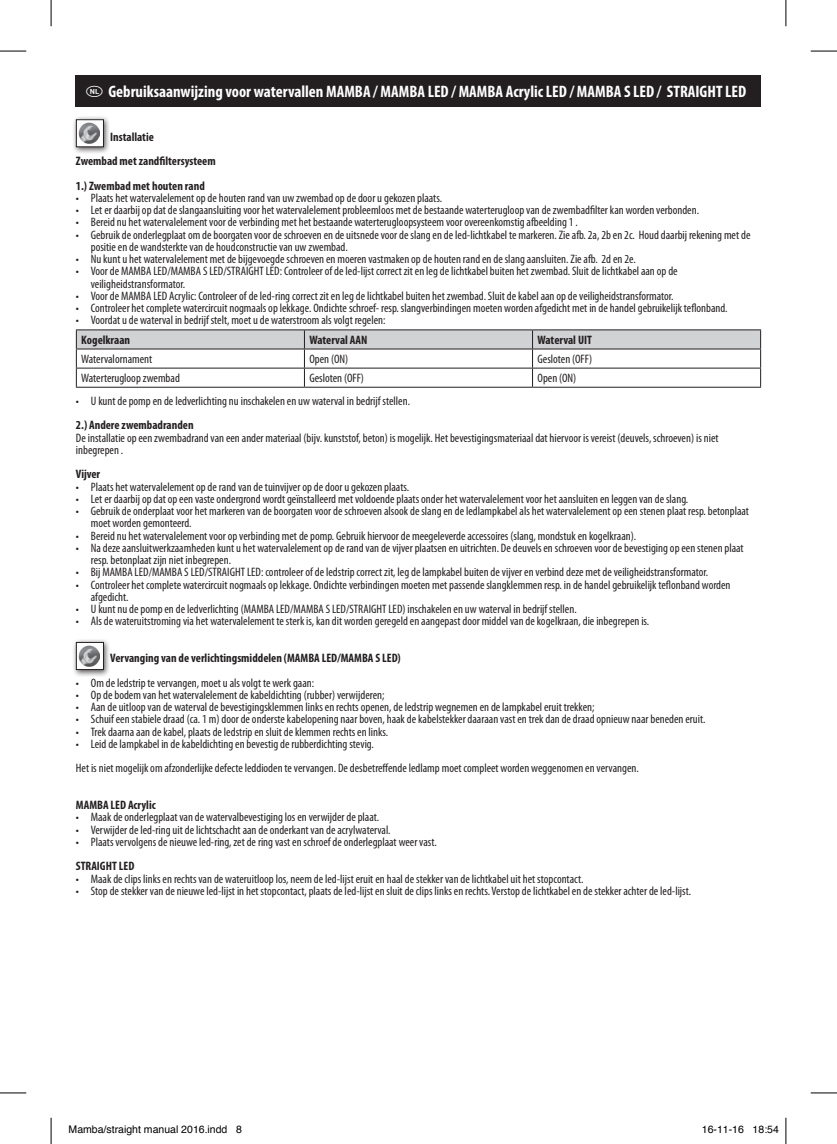
<style>
.page{position:relative;width:837px;height:1144px;background:#fff}
.page>*{position:absolute;margin:0;border:0;box-sizing:border-box;transform-origin:0 0}
.t1{font:700 condensed 16.62px "Myriad Pro";color:#fff}
.t2{font:condensed 12.25px/12.2px "Myriad Pro";color:#231f20}
.t3{font:700 condensed 12.25px/24.5px "Myriad Pro";color:#231f20}
.t4{font:10.5px "Helvetica";color:#000}
</style>
<div class="page">
<hr style="left:76px;top:329px;width:228px;height:1px;background:#231f20">
<hr style="left:304px;top:329px;width:228px;height:1px;background:#231f20">
<hr style="left:532px;top:329px;width:228px;height:1px;background:#231f20">
<svg style="left:76px;top:330px;width:685px;height:57px"></svg>
<hr style="left:76px;top:387px;width:228px;height:1px;background:#231f20">
<hr style="left:304px;top:387px;width:228px;height:1px;background:#231f20">
<hr style="left:532px;top:387px;width:228px;height:1px;background:#231f20">
<div style="left:76px;top:76px;width:684px;height:31px;background:#231f20"></div>
<div style="left:72px;top:638px;width:39px;height:39px;background:#231f20;opacity:.75"></div>
<div style="left:76px;top:642px;width:27px;height:27px;background:#fff"></div>
<img style="left:79px;top:645px;width:21px;height:21px">
<div style="left:76px;top:642px;width:28px;height:28px;border:1px solid #231f20"></div>
<div style="left:72px;top:115px;width:39px;height:39px;background:#231f20;opacity:.75"></div>
<div style="left:76px;top:120px;width:27px;height:27px;background:#fff"></div>
<img style="left:79px;top:123px;width:21px;height:21px">
<div style="left:76px;top:119px;width:28px;height:28px;border:1px solid #231f20"></div>
<svg style="left:0;top:51px;width:26px;height:1px"></svg>
<svg style="left:810px;top:51px;width:26px;height:1px"></svg>
<svg style="left:0;top:1092px;width:26px;height:1px"></svg>
<svg style="left:810px;top:1092px;width:26px;height:1px"></svg>
<svg style="left:51px;top:0;width:1px;height:26px"></svg>
<svg style="left:51px;top:1118px;width:1px;height:26px"></svg>
<svg style="left:785px;top:0;width:1px;height:26px"></svg>
<svg style="left:785px;top:1118px;width:1px;height:26px"></svg>
<h1 class="t1" style="left:86px;top:81px;width:661px">✓ Gebruiksaanwijzing voor watervallen MAMBA / MAMBA LED / MAMBA Acrylic LED / MAMBA S LED / STRAIGHT LED</h1>
<p class="t3" style="left:76px;top:124px;width:141px;text-indent:34px">Installatie<br>Zwembad met zandfiltersysteem<br>1.) Zwembad met houten rand</p>
<p class="t2" style="left:76px;top:192px;width:367px">• Plaats het watervalelement op de houten rand van uw zwembad op de door u gekozen plaats.</p>
<p class="t2" style="left:76px;top:204px;width:624px">• Let er daarbij op dat de slangaansluiting voor het watervalelement probleemloos met de bestaande waterterugloop van de zwembadfilter kan worden verbonden.</p>
<p class="t2" style="left:76px;top:216px;width:503px">• Bereid nu het watervalelement voor de verbinding met het bestaande waterterugloopsysteem voor overeenkomstig afbeelding 1 .</p>
<p class="t2" style="left:91px;top:228px;width:661px;text-indent:-15px">• Gebruik de onderlegplaat om de boorgaten voor de schroeven en de uitsnede voor de slang en de led-lichtkabel te markeren. Zie afb. 2a, 2b en 2c. Houd daarbij rekening met de positie en de wandsterkte van de houdconstructie van uw zwembad.</p>
<p class="t2" style="left:76px;top:253px;width:561px">• Nu kunt u het watervalelement met de bijgevoegde schroeven en moeren vastmaken op de houten rand en de slang aansluiten. Zie afb. 2d en 2e.</p>
<p class="t2" style="left:91px;top:265px;width:588px;text-indent:-15px">• Voor de MAMBA LED/MAMBA S LED/STRAIGHT LED: Controleer of de led-lijst correct zit en leg de lichtkabel buiten het zwembad. Sluit de lichtkabel aan op de veiligheidstransformator.</p>
<p class="t2" style="left:76px;top:290px;width:599px">• Voor de MAMBA LED Acrylic: Controleer of de led-ring correct zit en leg de lichtkabel buiten het zwembad. Sluit de kabel aan op de veiligheidstransformator.</p>
<p class="t2" style="left:76px;top:302px;width:653px">• Controleer het complete watercircuit nogmaals op lekkage. Ondichte schroef- resp. slangverbindingen moeten worden afgedicht met in de handel gebruikelijk teflonband.</p>
<p class="t2" style="left:76px;top:314px;width:311px">• Voordat u de waterval in bedrijf stelt, moet u de waterstroom als volgt regelen:</p>
<p class="t3" style="left:81px;top:327px;width:50px">Kogelkraan</p>
<p class="t3" style="left:309px;top:327px;width:60px">Waterval AAN</p>
<p class="t3" style="left:537px;top:327px;width:56px">Waterval UIT</p>
<p class="t2" style="left:81px;top:353px;width:72px">Watervalornament</p>
<p class="t2" style="left:309px;top:353px;width:40px">Open (ON)</p>
<p class="t2" style="left:537px;top:353px;width:56px">Gesloten (OFF)</p>
<p class="t2" style="left:81px;top:372px;width:100px">Waterterugloop zwembad</p>
<p class="t2" style="left:309px;top:372px;width:56px">Gesloten (OFF)</p>
<p class="t2" style="left:537px;top:372px;width:40px">Open (ON)</p>
<p class="t2" style="left:76px;top:395px;width:335px">• U kunt de pomp en de ledverlichting nu inschakelen en uw waterval in bedrijf stellen.</p>
<p class="t3" style="left:76px;top:413px;width:119px">2.) Andere zwembadranden</p>
<p class="t2" style="left:76px;top:431px;width:644px">De installatie op een zwembadrand van een ander materiaal (bijv. kunststof, beton) is mogelijk. Het bevestigingsmateriaal dat hiervoor is vereist (deuvels, schroeven) is niet inbegrepen .</p>
<p class="t3" style="left:76px;top:462px;width:26px">Vijver</p>
<p class="t2" style="left:76px;top:480px;width:335px">• Plaats het watervalelement op de rand van de tuinvijver op de door u gekozen plaats.</p>
<p class="t2" style="left:76px;top:493px;width:613px">• Let er daarbij op dat op een vaste ondergrond wordt geïnstalleerd met voldoende plaats onder het watervalelement voor het aansluiten en leggen van de slang.</p>
<p class="t2" style="left:91px;top:505px;width:659px;text-indent:-15px">• Gebruik de onderplaat voor het markeren van de boorgaten voor de schroeven alsook de slang en de ledlampkabel als het watervalelement op een stenen plaat resp. betonplaat moet worden gemonteerd.</p>
<p class="t2" style="left:76px;top:529px;width:561px">• Bereid nu het watervalelement voor op verbinding met de pomp. Gebruik hiervoor de meegeleverde accessoires (slang, mondstuk en kogelkraan).</p>
<p class="t2" style="left:91px;top:542px;width:654px;text-indent:-15px">• Na deze aansluitwerkzaamheden kunt u het watervalelement op de rand van de vijver plaatsen en uitrichten. De deuvels en schroeven voor de bevestiging op een stenen plaat resp. betonplaat zijn niet inbegrepen.</p>
<p class="t2" style="left:76px;top:566px;width:633px">• Bij MAMBA LED/MAMBA S LED/STRAIGHT LED: controleer of de ledstrip correct zit, leg de lampkabel buiten de vijver en verbind deze met de veiligheidstransformator.</p>
<p class="t2" style="left:91px;top:578px;width:641px;text-indent:-15px">• Controleer het complete watercircuit nogmaals op lekkage. Ondichte verbindingen moeten met passende slangklemmen resp. in de handel gebruikelijk teflonband worden afgedicht.</p>
<p class="t2" style="left:76px;top:603px;width:502px">• U kunt nu de pomp en de ledverlichting (MAMBA LED/MAMBA S LED/STRAIGHT LED) inschakelen en uw waterval in bedrijf stellen.</p>
<p class="t2" style="left:76px;top:615px;width:574px">• Als de wateruitstroming via het watervalelement te sterk is, kan dit worden geregeld en aangepast door middel van de kogelkraan, die inbegrepen is.</p>
<p class="t3" style="left:110px;top:645px;width:292px">Vervanging van de verlichtingsmiddelen (MAMBA LED/MAMBA S LED)</p>
<p class="t2" style="left:76px;top:676px;width:240px">• Om de ledstrip te vervangen, moet u als volgt te werk gaan:</p>
<p class="t2" style="left:76px;top:689px;width:310px">• Op de bodem van het watervalelement de kabeldichting (rubber) verwijderen;</p>
<p class="t2" style="left:76px;top:701px;width:520px">• Aan de uitloop van de waterval de bevestigingsklemmen links en rechts openen, de ledstrip wegnemen en de lampkabel eruit trekken;</p>
<p class="t2" style="left:76px;top:713px;width:630px">• Schuif een stabiele draad (ca. 1 m) door de onderste kabelopening naar boven, haak de kabelstekker daaraan vast en trek dan de draad opnieuw naar beneden eruit.</p>
<p class="t2" style="left:76px;top:725px;width:314px">• Trek daarna aan de kabel, plaats de ledstrip en sluit de klemmen rechts en links.</p>
<p class="t2" style="left:76px;top:731px;width:564px;line-height:24.5px">• Leid de lampkabel in de kabeldichting en bevestig de rubberdichting stevig.<br>Het is niet mogelijk om afzonderlijke defecte leddioden te vervangen. De desbetreffende ledlamp moet compleet worden weggenomen en vervangen.</p>
<p class="t3" style="left:76px;top:792px;width:81px">MAMBA LED Acrylic</p>
<p class="t2" style="left:76px;top:811px;width:304px">• Maak de onderlegplaat van de watervalbevestiging los en verwijder de plaat.</p>
<p class="t2" style="left:76px;top:823px;width:316px">• Verwijder de led-ring uit de lichtschacht aan de onderkant van de acrylwaterval.</p>
<p class="t2" style="left:76px;top:836px;width:362px">• Plaats vervolgens de nieuwe led-ring, zet de ring vast en schroef de onderlegplaat weer vast.</p>
<p class="t3" style="left:76px;top:854px;width:60px">STRAIGHT LED</p>
<p class="t2" style="left:76px;top:872px;width:509px">• Maak de clips links en rechts van de wateruitloop los, neem de led-lijst eruit en haal de stekker van de lichtkabel uit het stopcontact.</p>
<p class="t2" style="left:76px;top:885px;width:616px">• Stop de stekker van de nieuwe led-lijst in het stopcontact, plaats de led-lijst en sluit de clips links en rechts. Verstop de lichtkabel en de stekker achter de led-lijst.</p>
<p class="t4" style="left:69px;top:1122px;width:175px">Mamba/straight manual 2016.indd 8</p>
<p class="t4" style="left:701px;top:1122px;width:79px">16-11-16 18:54</p>
</div>
